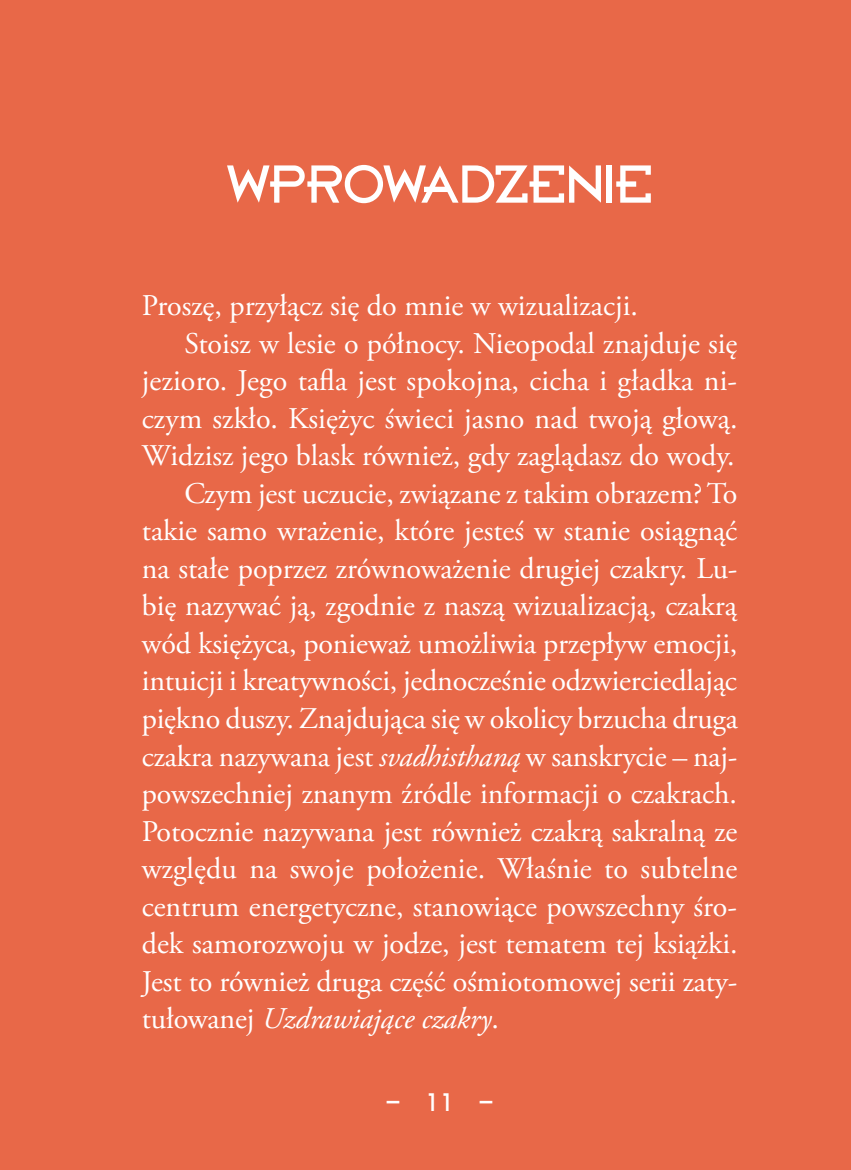
<style>
.page{position:relative;width:851px;height:1170px;background:#fff}
.page>*{position:absolute;margin:0;border:0;box-sizing:border-box;transform-origin:0 0}
.t1{font:52.5px "Broadband ICG";color:#fff}
.t2{font:30px "Adobe Garamond Pro";letter-spacing:-.005em;color:#fff}
.t3{font:italic 30px "Adobe Garamond Pro";letter-spacing:-.005em;color:#fff}
.t4{font:25px "Broadband ICG";color:#fff}
.s1{font-style:italic}
.s2{font-style:normal}
</style>
<div class="page">
<div style="left:0;top:0;width:850px;height:1169px;background:#e86848"></div>
<h1 class="t1" style="left:226px;top:152px;width:428px">WPROWADZENIE</h1>
<p class="t2" style="left:142px;top:288px;width:497px">Proszę, przyłącz się do mnie w wizualizacji.</p>
<p class="t2" style="left:184px;top:325px;width:554px">Stoisz w lesie o północy. Nieopodal znajduje się</p>
<p class="t2" style="left:142px;top:363px;width:596px">jezioro. Jego tafla jest spokojna, cicha i gładka ni-</p>
<p class="t2" style="left:142px;top:400px;width:597px">czym szkło. Księżyc świeci jasno nad twoją głową.</p>
<p class="t2" style="left:142px;top:438px;width:594px">Widzisz jego blask również, gdy zaglądasz do wody.</p>
<p class="t2" style="left:184px;top:475px;width:554px">Czym jest uczucie, związane z takim obrazem? To</p>
<p class="t2" style="left:142px;top:513px;width:597px">takie samo wrażenie, które jesteś w stanie osiągnąć</p>
<p class="t2" style="left:142px;top:550px;width:597px">na stałe poprzez zrównoważenie drugiej czakry. Lu-</p>
<p class="t2" style="left:142px;top:588px;width:596px">bię nazywać ją, zgodnie z naszą wizualizacją, czakrą</p>
<p class="t2" style="left:142px;top:625px;width:597px">wód księżyca, ponieważ umożliwia przepływ emocji,</p>
<p class="t2" style="left:142px;top:663px;width:596px">intuicji i kreatywności, jednocześnie odzwierciedlając</p>
<p class="t2" style="left:142px;top:700px;width:597px">piękno duszy. Znajdująca się w okolicy brzucha druga</p>
<p class="t2" style="left:142px;top:738px;width:597px">czakra nazywana jest <span class="s1">svadhisthaną</span> w sanskrycie – naj-</p>
<p class="t2" style="left:142px;top:775px;width:596px">powszechniej znanym źródle informacji o czakrach.</p>
<p class="t2" style="left:142px;top:813px;width:597px">Potocznie nazywana jest również czakrą sakralną ze</p>
<p class="t2" style="left:142px;top:850px;width:597px">względu na swoje położenie. Właśnie to subtelne</p>
<p class="t2" style="left:142px;top:888px;width:596px">centrum energetyczne, stanowiące powszechny śro-</p>
<p class="t2" style="left:142px;top:925px;width:597px">dek samorozwoju w jodze, jest tematem tej książki.</p>
<p class="t2" style="left:142px;top:963px;width:597px">Jest to również druga część ośmiotomowej serii zaty-</p>
<p class="t3" style="left:142px;top:1000px;width:358px"><span class="s2">tułowanej</span> Uzdrawiające czakry<span class="s2">.</span></p>
<p class="t4" style="left:386px;top:1086px;width:109px">—11—</p>
</div>
